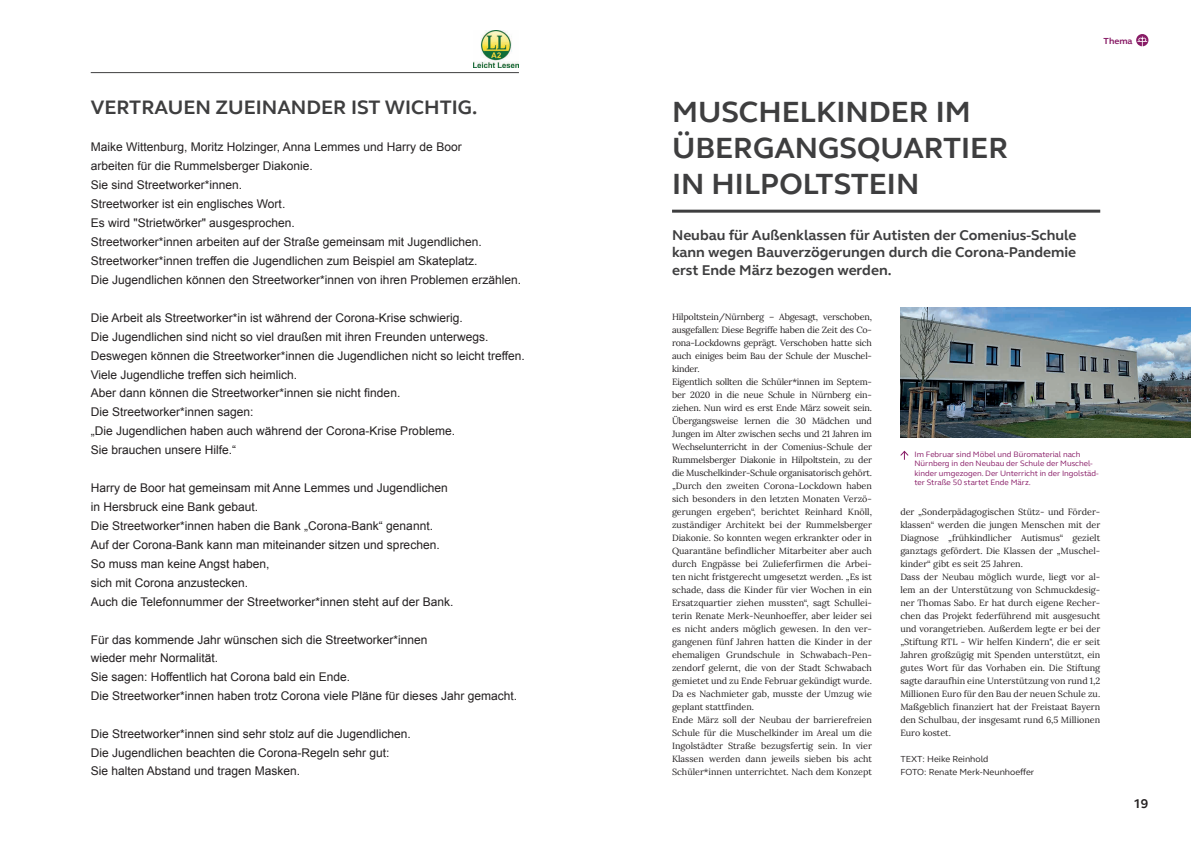
<style>
.page{position:relative;width:1191px;height:842px;background:#fff}
.page>*{position:absolute;margin:0;border:0;box-sizing:border-box;transform-origin:0 0}
.t1{font:700 30px/36px "FS Elliot";color:#3e3e3f}
.t2{font:700 20px "FS Elliot";color:#3e3e3f}
.t3{font:700 14.5px/17.4px "FS Elliot";color:#3e3e3f;text-align:justify}
.t4{font:700 13px "FS Elliot";color:#231f20}
.t5{font:12px/18.9px "Arial";color:#231f20}
.t6{font:9px/13px "Lora";color:#231f20}
.t7{font:9px/13px "FS Elliot";color:#231f20}
.t8{font:700 9px "FS Elliot";color:#881c66}
.t9{font:8px/9.6px "FS Elliot";color:#881c66}
</style>
<div class="page">
<img style="left:473px;top:31px;width:46px;height:37px">
<hr style="left:91px;top:72px;width:428px;height:1px;background:#3e3e3f">
<hr style="left:672px;top:210px;width:428px;height:3px;background:#3e3e3f">
<img style="left:900px;top:307px;width:291px;height:130px">
<svg style="left:900px;top:450px;width:9px;height:10px"></svg>
<svg style="left:1136px;top:34px;width:12px;height:12px"></svg>
<h2 class="t2" style="left:91px;top:93px;width:388px">VERTRAUEN ZUEINANDER IST WICHTIG.</h2>
<p class="t5" style="left:91px;top:138px;width:432px">Maike Wittenburg, Moritz Holzinger, Anna Lemmes und Harry de Boor<br>arbeiten für die Rummelsberger Diakonie.<br>Sie sind Streetworker*innen.<br>Streetworker ist ein englisches Wort.<br>Es wird "Strietwörker" ausgesprochen.<br>Streetworker*innen arbeiten auf der Straße gemeinsam mit Jugendlichen.<br>Streetworker*innen treffen die Jugendlichen zum Beispiel am Skateplatz.<br>Die Jugendlichen können den Streetworker*innen von ihren Problemen erzählen.</p>
<p class="t5" style="left:91px;top:308px;width:436px">Die Arbeit als Streetworker*in ist während der Corona-Krise schwierig.<br>Die Jugendlichen sind nicht so viel draußen mit ihren Freunden unterwegs.<br>Deswegen können die Streetworker*innen die Jugendlichen nicht so leicht treffen.<br>Viele Jugendliche treffen sich heimlich.<br>Aber dann können die Streetworker*innen sie nicht finden.<br>Die Streetworker*innen sagen:<br>„Die Jugendlichen haben auch während der Corona-Krise Probleme.<br>Sie brauchen unsere Hilfe.“</p>
<p class="t5" style="left:91px;top:479px;width:364px">Harry de Boor hat gemeinsam mit Anne Lemmes und Jugendlichen in Hersbruck eine Bank gebaut.<br>Die Streetworker*innen haben die Bank „Corona-Bank“ genannt.<br>Auf der Corona-Bank kann man miteinander sitzen und sprechen.<br>So muss man keine Angst haben,<br>sich mit Corona anzustecken.<br>Auch die Telefonnummer der Streetworker*innen steht auf der Bank.</p>
<h3 class="t5" style="left:91px;top:630px;width:428px">Für das kommende Jahr wünschen sich die Streetworker*innen<br>wieder mehr Normalität.<br>Sie sagen: Hoffentlich hat Corona bald ein Ende.<br>Die Streetworker*innen haben trotz Corona viele Pläne für dieses Jahr gemacht.</h3>
<h3 class="t5" style="left:91px;top:724px;width:322px">Die Streetworker*innen sind sehr stolz auf die Jugendlichen.<br>Die Jugendlichen beachten die Corona-Regeln sehr gut:<br>Sie halten Abstand und tragen Masken.</h3>
<h1 class="t1" style="left:672px;top:93px;width:337px">MUSCHELKINDER IM<br>ÜBERGANGSQUARTIER<br>IN HILPOLTSTEIN</h1>
<h3 class="t3" style="left:672px;top:226px;width:406px">Neubau für Außenklassen für Autisten der Comenius-Schule kann wegen Bauverzögerungen durch die Corona-Pandemie erst Ende März bezogen werden.</h3>
<p class="t8" style="left:1103px;top:34px;width:31px">Thema</p>
<p class="t6" style="left:672px;top:310px;width:201px">Hilpoltstein/Nürnberg – Abgesagt, verschoben, ausgefallen: Diese Begriffe haben die Zeit des Co&shy;rona-Lockdowns geprägt. Verschoben hatte sich auch einiges beim Bau der Schule der Muschel&shy;kinder.<br>Eigentlich sollten die Schüler*innen im Septem&shy;ber 2020 in die neue Schule in Nürnberg ein&shy;ziehen. Nun wird es erst Ende März soweit sein.<br>Übergangsweise lernen die 30 Mädchen und Jungen im Alter zwischen sechs und 21 Jahren im Wechselunterricht in der Comenius-Schule der Rummelsberger Diakonie in Hilpoltstein, zu der die Muschelkinder-Schule organisatorisch gehört. „Durch den zweiten Corona-Lockdown haben sich besonders in den letzten Monaten Verzö&shy;gerungen ergeben“, berichtet Reinhard Knöll, zuständiger Architekt bei der Rummelsberger Diakonie. So konnten wegen erkrankter oder in Quarantäne befindlicher Mitarbeiter aber auch durch Engpässe bei Zulieferfirmen die Arbei&shy;ten nicht fristgerecht umgesetzt werden. „Es ist schade, dass die Kinder für vier Wochen in ein Ersatzquartier ziehen mussten“, sagt Schullei&shy;terin Renate Merk-Neunhoeffer, aber leider sei es nicht anders möglich gewesen. In den ver&shy;gangenen fünf Jahren hatten die Kinder in der ehemaligen Grundschule in Schwabach-Pen&shy;zendorf gelernt, die von der Stadt Schwabach gemietet und zu Ende Februar gekündigt wurde.<br>Da es Nachmieter gab, musste der Umzug wie geplant stattfinden.<br>Ende März soll der Neubau der barrierefreien Schule für die Muschelkinder im Areal um die Ingolstädter Straße bezugsfertig sein. In vier Klassen werden dann jeweils sieben bis acht Schüler*innen unterrichtet. Nach dem Konzept</p>
<p class="t9" style="left:914px;top:449px;width:186px">Im Februar sind Möbel und Büromaterial nach Nürnberg in den Neubau der Schule der Muschel&shy;kinder umgezogen. Der Unterricht in der Ingolstäd&shy;ter Straße 50 startet Ende März.</p>
<p class="t6" style="left:900px;top:505px;width:201px">der „Sonderpädagogischen Stütz- und Förder&shy;klassen“ werden die jungen Menschen mit der Diagnose „frühkindlicher Autismus“ gezielt ganztags gefördert. Die Klassen der „Muschel&shy;kinder“ gibt es seit 25 Jahren.<br>Dass der Neubau möglich wurde, liegt vor al&shy;lem an der Unterstützung von Schmuckdesig&shy;ner Thomas Sabo. Er hat durch eigene Recher&shy;chen das Projekt federführend mit ausgesucht und vorangetrieben. Außerdem legte er bei der „Stiftung RTL - Wir helfen Kindern", die er seit Jahren großzügig mit Spenden unterstützt, ein gutes Wort für das Vorhaben ein. Die Stiftung sagte daraufhin eine Unterstützung von rund 1,2<br>Millionen Euro für den Bau der neuen Schule zu.<br>Maßgeblich finanziert hat der Freistaat Bayern den Schulbau, der insgesamt rund 6,5 Millionen Euro kostet.</p>
<p class="t7" style="left:900px;top:752px;width:135px">TEXT: Heike Reinhold<br>FOTO: Renate Merk-Neunhoeffer</p>
<h3 class="t4" style="left:1133px;top:795px;width:16px">19</h3>
</div>
